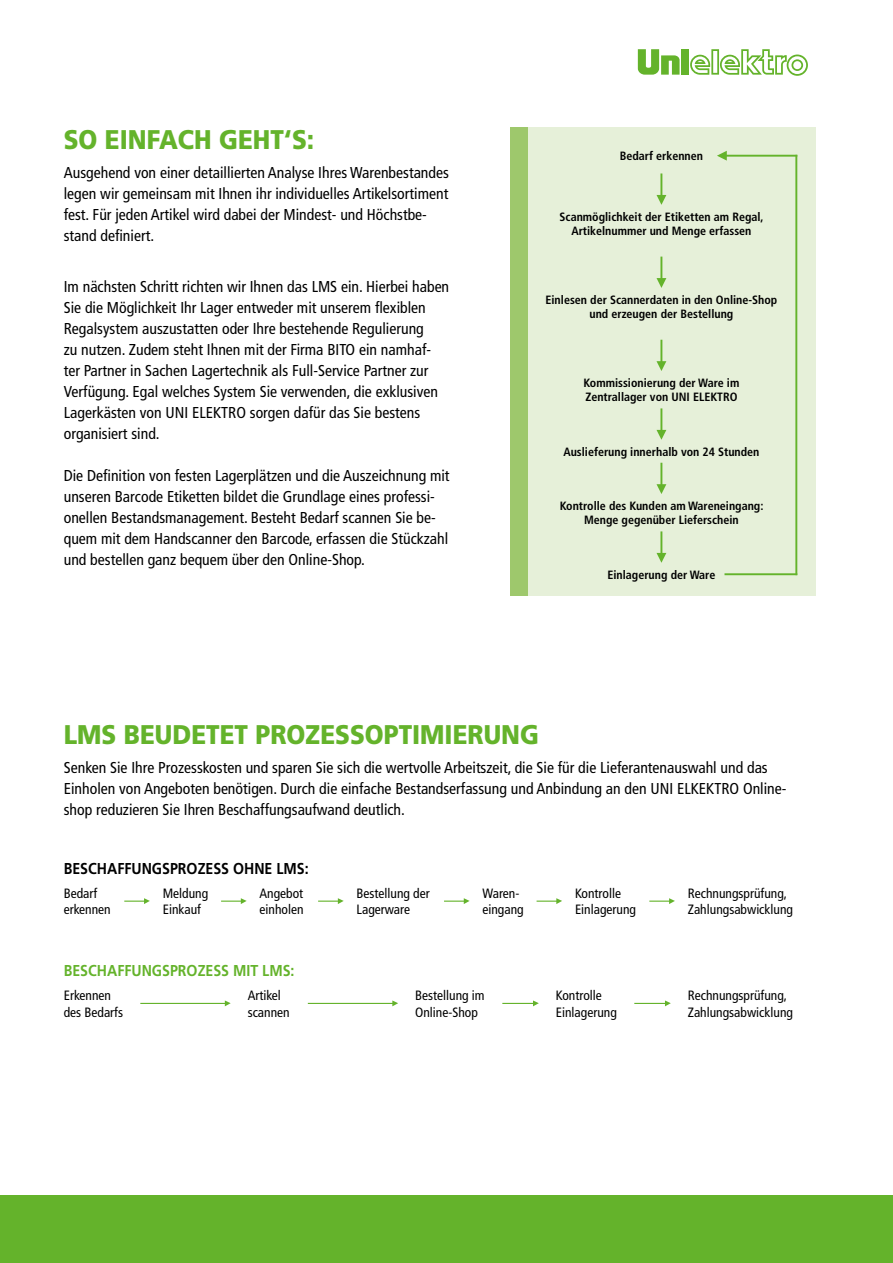
<style>
.page{position:relative;width:893px;height:1263px;background:#fff}
.page>*{position:absolute;margin:0;border:0;box-sizing:border-box;transform-origin:0 0}
.t1{font:900 27px "Frutiger LT";color:#64b32b;scale:.9 1}
.t2{font:condensed 15.75px/21px "Frutiger LT";color:#000}
.t3{font:700 15.75px "Frutiger LT";color:#000;scale:.9 1}
.t4{font:700 15.75px "Frutiger LT";color:#64b32b;scale:.9 1}
.t5{font:condensed 13.5px/16.2px "Frutiger LT";color:#000}
.t6{font:700 condensed 12px/14.4px "Frutiger LT";color:#000;text-align:center}
</style>
<div class="page">
<div style="left:0;top:1195px;width:893px;height:68px;background:#64b32b"></div>
<div style="left:681px;top:49px;width:8px;height:5px;background:#64b32b"></div>
<div style="left:681px;top:55px;width:8px;height:20px;background:#64b32b"></div>
<svg style="left:638px;top:49px;width:42px;height:26px"></svg>
<svg style="left:690px;top:49px;width:118px;height:27px"></svg>
<div style="left:528px;top:128px;width:288px;height:468px;background:#e6f0d9"></div>
<div style="left:511px;top:128px;width:17px;height:468px;background:#9ec86c"></div>
<hr style="left:308px;top:1003px;width:87px;height:1px;background:#64b32b">
<svg style="left:392px;top:1000px;width:6px;height:6px"></svg>
<hr style="left:140px;top:1003px;width:88px;height:1px;background:#64b32b">
<svg style="left:225px;top:1000px;width:6px;height:6px"></svg>
<hr style="left:502px;top:1003px;width:34px;height:1px;background:#64b32b">
<svg style="left:533px;top:1000px;width:6px;height:6px"></svg>
<hr style="left:634px;top:1003px;width:34px;height:1px;background:#64b32b">
<svg style="left:665px;top:1000px;width:6px;height:6px"></svg>
<hr style="left:124px;top:900px;width:23px;height:2px;background:#64b32b">
<svg style="left:144px;top:898px;width:6px;height:6px"></svg>
<hr style="left:221px;top:900px;width:23px;height:2px;background:#64b32b">
<svg style="left:241px;top:898px;width:6px;height:6px"></svg>
<hr style="left:318px;top:900px;width:23px;height:2px;background:#64b32b">
<svg style="left:338px;top:898px;width:6px;height:6px"></svg>
<hr style="left:444px;top:900px;width:23px;height:2px;background:#64b32b">
<svg style="left:464px;top:898px;width:6px;height:6px"></svg>
<hr style="left:537px;top:900px;width:22px;height:2px;background:#64b32b">
<svg style="left:556px;top:898px;width:6px;height:6px"></svg>
<hr style="left:649px;top:900px;width:23px;height:2px;background:#64b32b">
<svg style="left:669px;top:898px;width:6px;height:6px"></svg>
<hr style="left:660px;top:173px;width:2px;height:27px;background:#64b32b">
<svg style="left:656px;top:195px;width:10px;height:10px"></svg>
<hr style="left:660px;top:257px;width:2px;height:26px;background:#64b32b">
<svg style="left:656px;top:278px;width:10px;height:10px"></svg>
<hr style="left:660px;top:340px;width:2px;height:26px;background:#64b32b">
<svg style="left:656px;top:361px;width:10px;height:10px"></svg>
<hr style="left:660px;top:408px;width:2px;height:27px;background:#64b32b">
<svg style="left:656px;top:430px;width:10px;height:10px"></svg>
<hr style="left:660px;top:463px;width:2px;height:26px;background:#64b32b">
<svg style="left:656px;top:484px;width:10px;height:10px"></svg>
<hr style="left:660px;top:531px;width:2px;height:27px;background:#64b32b">
<svg style="left:656px;top:553px;width:10px;height:10px"></svg>
<hr style="left:721px;top:155px;width:76px;height:2px;background:#64b32b">
<hr style="left:795px;top:155px;width:2px;height:420px;background:#64b32b">
<hr style="left:724px;top:573px;width:73px;height:2px;background:#64b32b">
<svg style="left:717px;top:151px;width:10px;height:10px"></svg>
<h1 class="t1" style="left:64px;top:123px;width:280px">SO EINFACH GEHT‘S:</h1>
<p class="t2" style="left:64px;top:163px;width:387px">Ausgehend von einer detaillierten Analyse Ihres Warenbestandes legen wir gemeinsam mit Ihnen ihr individuelles Artikelsortiment fest. Für jeden Artikel wird dabei der Mindest- und Höchstbe&shy;stand definiert.</p>
<p class="t2" style="left:64px;top:276px;width:387px">Im nächsten Schritt richten wir Ihnen das LMS ein. Hierbei haben Sie die Möglichkeit Ihr Lager entweder mit unserem flexiblen Regalsystem auszustatten oder Ihre bestehende Regulierung<br>zu nutzen. Zudem steht Ihnen mit der Firma BITO ein namhaf&shy;ter Partner in Sachen Lagertechnik als Full-Service Partner zur Verfügung. Egal welches System Sie verwenden, die exklusiven Lagerkästen von UNI ELEKTRO sorgen dafür das Sie bestens organisiert sind.</p>
<p class="t2" style="left:64px;top:465px;width:387px">Die Definition von festen Lagerplätzen und die Auszeichnung mit unseren Barcode Etiketten bildet die Grundlage eines professi&shy;onellen Bestandsmanagement. Besteht Bedarf scannen Sie be&shy;quem mit dem Handscanner den Barcode, erfassen die Stückzahl und bestellen ganz bequem über den Online-Shop.</p>
<p class="t6" style="left:620px;top:149px;width:85px">Bedarf erkennen</p>
<p class="t6" style="left:560px;top:209px;width:206px">Scanmöglichkeit der Etiketten am Regal,<br>Artikelnummer und Menge erfassen</p>
<p class="t6" style="left:545px;top:293px;width:233px">Einlesen der Scannerdaten in den Online-Shop und erzeugen der Bestellung</p>
<p class="t6" style="left:583px;top:376px;width:157px;text-align:left">Kommissionierung der Ware im<br>Zentrallager von UNI ELEKTRO</p>
<p class="t6" style="left:563px;top:444px;width:198px">Auslieferung innerhalb von 24 Stunden</p>
<p class="t6" style="left:560px;top:499px;width:205px">Kontrolle des Kunden am Wareneingang:<br>Menge gegenüber Lieferschein</p>
<p class="t6" style="left:607px;top:567px;width:109px">Einlagerung der Ware</p>
<h1 class="t1" style="left:64px;top:718px;width:20px">LMS</h1>
<h1 class="t1" style="left:124px;top:718px;width:463px">BEUDETET PROZESSOPTIMIERUNG</h1>
<p class="t2" style="left:64px;top:757px;width:724px">Senken Sie Ihre Prozesskosten und sparen Sie sich die wertvolle Arbeitszeit, die Sie für die Lieferantenauswahl und das<br>Einholen von Angeboten benötigen. Durch die einfache Bestandserfassung und Anbindung an den UNI ELKEKTRO Online&shy;shop reduzieren Sie Ihren Beschaffungsaufwand deutlich.</p>
<p class="t3" style="left:64px;top:859px;width:274px">BESCHAFFUNGSPROZESS OHNE LMS:</p>
<p class="t5" style="left:64px;top:885px;width:48px">Bedarf erkennen</p>
<p class="t5" style="left:163px;top:885px;width:47px">Meldung<br>Einkauf</p>
<p class="t5" style="left:260px;top:885px;width:46px">Angebot einholen</p>
<p class="t5" style="left:357px;top:885px;width:75px">Bestellung der<br>Lagerware</p>
<p class="t5" style="left:482px;top:885px;width:43px">Waren&shy;eingang</p>
<p class="t5" style="left:575px;top:885px;width:62px">Kontrolle<br>Einlagerung</p>
<p class="t5" style="left:688px;top:885px;width:107px">Rechnungsprüfung,<br>Zahlungsabwicklung</p>
<p class="t4" style="left:64px;top:962px;width:258px">BESCHAFFUNGSPROZESS MIT LMS:</p>
<p class="t5" style="left:64px;top:988px;width:61px">Erkennen des Bedarfs</p>
<p class="t5" style="left:248px;top:988px;width:44px">Artikel scannen</p>
<p class="t5" style="left:415px;top:988px;width:71px">Bestellung im<br>Online-Shop</p>
<p class="t5" style="left:556px;top:988px;width:62px">Kontrolle<br>Einlagerung</p>
<p class="t5" style="left:688px;top:988px;width:107px">Rechnungsprüfung,<br>Zahlungsabwicklung</p>
</div>
